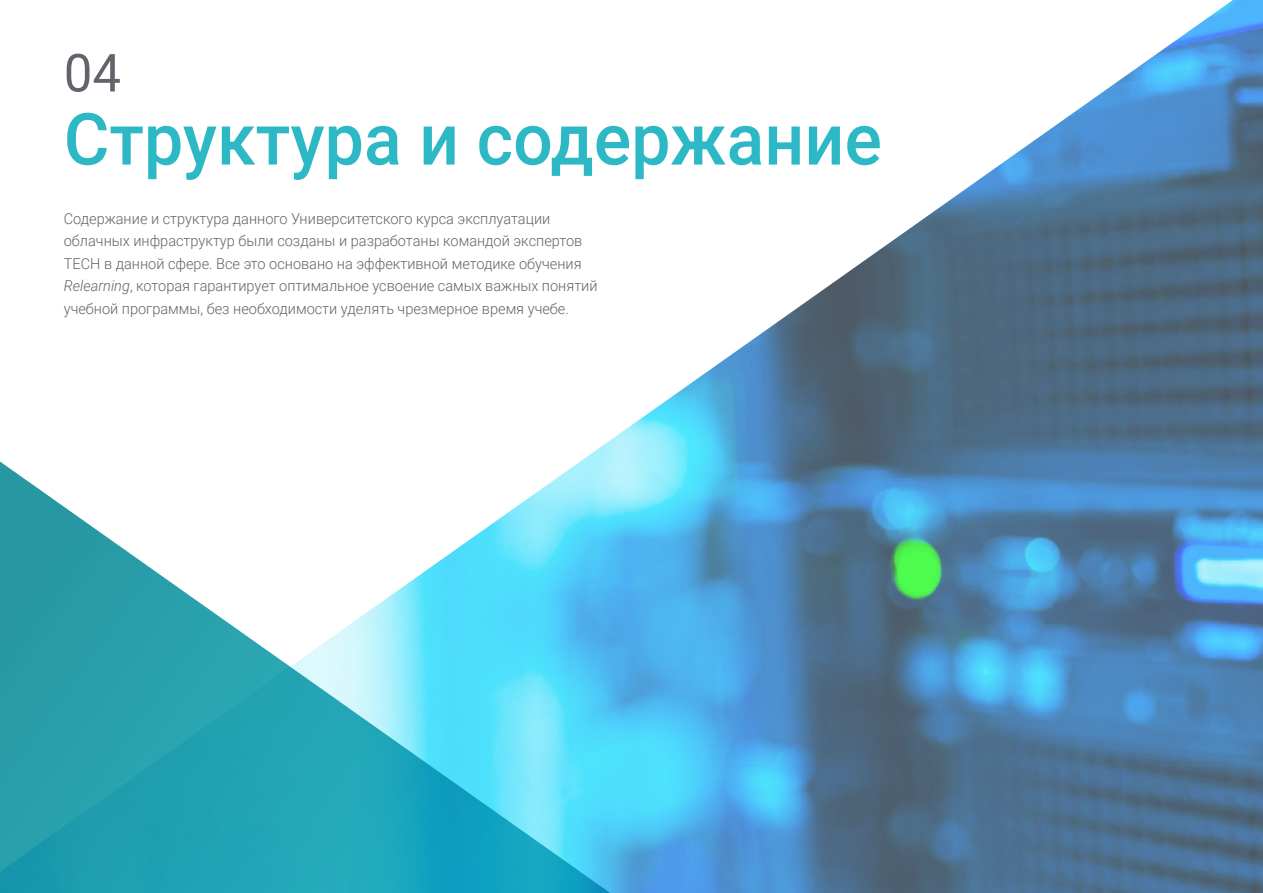
<style>
.page{position:relative;width:1263px;height:893px;background:#fff}
.page>*{position:absolute;margin:0;border:0;box-sizing:border-box;transform-origin:0 0}
.t1{font:500 72px "Roboto";color:#2db8c5}
.t2{font:52.5px "Roboto";color:#61646a}
.t3{font:300 15px/22.5px "Roboto";color:#61646a}
.s1{font-style:italic}
</style>
<div class="page">
<img style="left:602px;top:0;width:661px;height:893px">
<svg style="left:0;top:446px;width:640px;height:447px"></svg>
<h2 class="t2" style="left:64px;top:36px;width:59px">04</h2>
<h1 class="t1" style="left:64px;top:89px;width:820px">Структура и содержание</h1>
<p class="t3" style="left:64px;top:207px;width:535px">Содержание и структура данного Университетского курса эксплуатации облачных инфраструктур были созданы и разработаны командой экспертов TECH в данной сфере. Все это основано на эффективной методике обучения <span class="s1">Relearning</span>, которая гарантирует оптимальное усвоение самых важных понятий учебной программы, без необходимости уделять чрезмерное время учебе.</p>
</div>
